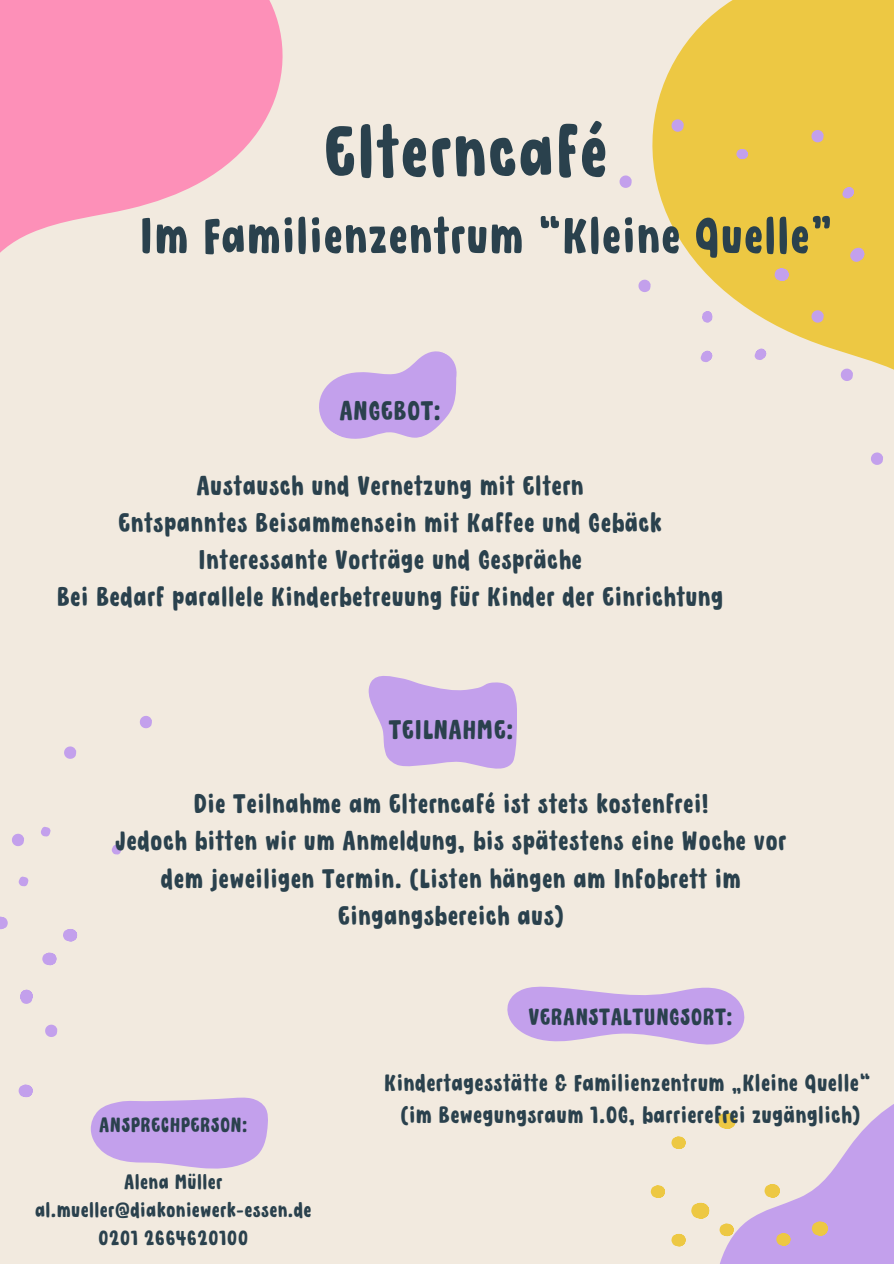
<style>
.page{position:relative;width:894px;height:1264px;background:#fff}
.page>*{position:absolute;margin:0;border:0;box-sizing:border-box;transform-origin:0 0}
.t1{font:72.15px "DONGTAO";letter-spacing:.02em;color:#2a414d}
.t2{font:50.1px "DONGTAO";letter-spacing:.02em;color:#2a414d}
.t3{font:27px/37.2px "DONGTAO";letter-spacing:.02em;color:#2a414d;text-align:center}
.t4{font:23.55px/32.7px "DONGTAO";letter-spacing:.02em;color:#2a414d;text-align:center}
.t5{font:20.55px "DONGTAO";letter-spacing:.02em;color:#2a414d}
</style>
<div class="page">
<div style="left:0;top:0;width:893px;height:1263px;background:#f2eadf"></div>
<svg style="left:631px;top:0;width:262px;height:462px;fill:#edc843"></svg>
<svg style="left:754px;top:348px;width:12px;height:12px"></svg>
<svg style="left:736px;top:149px;width:11px;height:10px"></svg>
<svg style="left:702px;top:311px;width:10px;height:12px"></svg>
<svg style="left:619px;top:175px;width:12px;height:13px"></svg>
<svg style="left:638px;top:280px;width:12px;height:12px"></svg>
<svg style="left:840px;top:368px;width:12px;height:13px"></svg>
<svg style="left:811px;top:130px;width:12px;height:12px"></svg>
<svg style="left:870px;top:452px;width:12px;height:13px"></svg>
<svg style="left:811px;top:310px;width:12px;height:13px"></svg>
<svg style="left:849px;top:248px;width:15px;height:14px"></svg>
<svg style="left:774px;top:268px;width:14px;height:13px"></svg>
<svg style="left:671px;top:119px;width:12px;height:13px"></svg>
<svg style="left:0;top:0;width:283px;height:253px;fill:#fd90b8"></svg>
<svg style="left:19px;top:876px;width:9px;height:10px"></svg>
<svg style="left:112px;top:844px;width:9px;height:10px"></svg>
<svg style="left:41px;top:826px;width:9px;height:10px"></svg>
<svg style="left:19px;top:1084px;width:14px;height:13px"></svg>
<svg style="left:64px;top:746px;width:12px;height:12px"></svg>
<svg style="left:12px;top:833px;width:12px;height:13px"></svg>
<div style="left:0;top:916px;width:8px;height:13px;background:#c3a0ec"></div>
<svg style="left:42px;top:952px;width:14px;height:13px"></svg>
<svg style="left:20px;top:989px;width:13px;height:14px"></svg>
<svg style="left:45px;top:1024px;width:12px;height:13px"></svg>
<svg style="left:140px;top:716px;width:12px;height:12px"></svg>
<svg style="left:842px;top:187px;width:11px;height:11px"></svg>
<svg style="left:700px;top:350px;width:12px;height:12px"></svg>
<svg style="left:63px;top:929px;width:14px;height:12px"></svg>
<svg style="left:650px;top:1104px;width:243px;height:159px"></svg>
<svg style="left:319px;top:351px;width:138px;height:88px"></svg>
<svg style="left:368px;top:676px;width:149px;height:93px"></svg>
<svg style="left:507px;top:986px;width:237px;height:59px"></svg>
<svg style="left:90px;top:1097px;width:178px;height:72px"></svg>
<p class="t1" style="left:323px;top:122px;width:285px">Elterncafé</p>
<p class="t2" style="left:139px;top:215px;width:695px">Im Familienzentrum “Kleine Quelle”</p>
<p class="t3" style="left:339px;top:395px;width:103px">ANGEBOT:</p>
<h3 class="t3" style="left:57px;top:469px;width:668px">Austausch und Vernetzung mit Eltern<br>Entspanntes Beisammensein mit Kaffee und Gebäck Interessante Vorträge und Gespräche<br>Bei Bedarf parallele Kinderbetreuung für Kinder der Einrichtung</h3>
<h1 class="t3" style="left:388px;top:713px;width:126px">TEILNAHME:</h1>
<h2 class="t3" style="left:115px;top:788px;width:672px">Die Teilnahme am Elterncafé ist stets kostenfrei!<br>Jedoch bitten wir um Anmeldung, bis spätestens eine Woche vor dem jeweiligen Termin. (Listen hängen am Infobrett im Eingangsbereich aus)</h2>
<h3 class="t5" style="left:99px;top:1116px;width:149px">ANSPRECHPERSON:</h3>
<h4 class="t5" style="left:124px;top:1173px;width:99px">Alena Müller</h4>
<p class="t5" style="left:35px;top:1201px;width:278px">al.mueller@diakoniewerk-essen.de</p>
<p class="t5" style="left:98px;top:1229px;width:152px">0201 2664620100</p>
<h4 class="t4" style="left:528px;top:1003px;width:205px">VERANSTALTUNGSORT:</h4>
<p class="t4" style="left:384px;top:1068px;width:487px">Kindertagesstätte &amp; Familienzentrum „Kleine Quelle“ (im Bewegungsraum 1.OG, barrierefrei zugänglich)</p>
</div>
